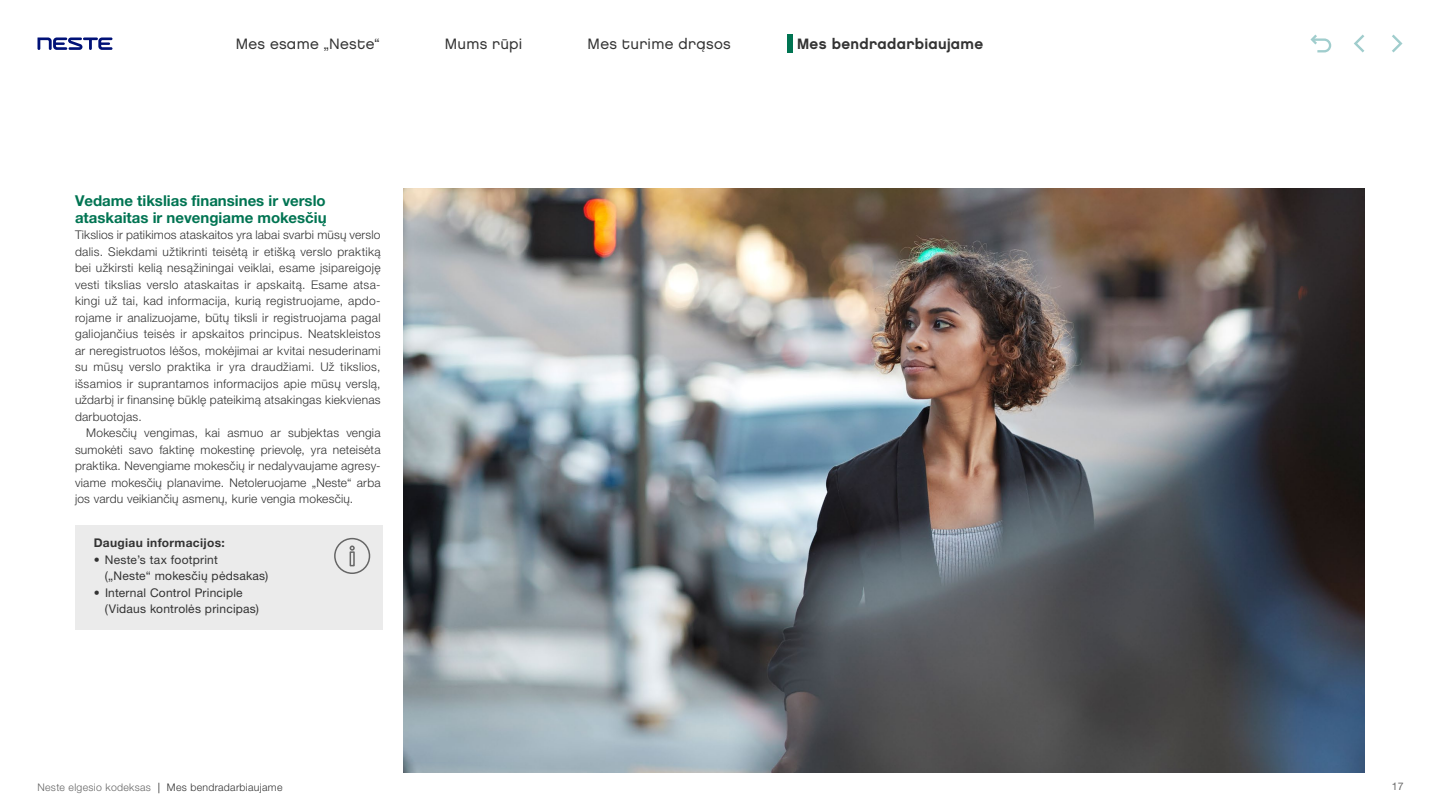
<style>
.page{position:relative;width:1440px;height:810px;background:#fff}
.page>*{position:absolute;margin:0;border:0;box-sizing:border-box;transform-origin:0 0}
.Otsikko_2{font:700 15px/16.5px "Helvetica Neue World 75";color:#007452}
.t1{font:15px "Chalet London Nineteen Eighty";letter-spacing:.02em;color:#333}
.t2{font:15px "Chalet New York Nineteen Eighty";letter-spacing:.02em;color:#333}
.LIET_Leipäteksti{font:12px/16.5px "Helvetica Neue World 45 Lt";letter-spacing:.02em;color:#333;text-align:justify}
.LIET_Leipäteksti_sis{font:12px/16.5px "Helvetica Neue World 45 Lt";letter-spacing:.015em;color:#333;text-align:justify}
.LIET_Leipäteksti-2{font:12px "Helvetica Neue World 55 Roman";letter-spacing:.02em;color:#333}
.LIET_Leipäteksti-3{font:700 12px "Helvetica Neue World 75";letter-spacing:.025em;color:#333}
.Kompakti_teksti{font:10.5px "Helvetica Neue World 45 Lt";letter-spacing:.03em;color:#666}
.t3{font:10.5px "Helvetica Neue LT Std";color:#666}
.s1{color:#000}
.s2{color:#333}
</style>
<div class="page">
<svg style="left:1310px;top:35px;width:21px;height:17px"></svg>
<svg style="left:38px;top:38px;width:74px;height:12px"></svg>
<svg style="left:1392px;top:35px;width:10px;height:17px"></svg>
<svg style="left:1354px;top:35px;width:10px;height:17px"></svg>
<div style="left:787px;top:35px;width:6px;height:18px;background:#007452"></div>
<img style="left:403px;top:189px;width:962px;height:583px">
<div style="left:75px;top:525px;width:308px;height:105px;background:#ebebeb"></div>
<svg style="left:334px;top:537px;width:37px;height:37px"></svg>
<p class="t1" style="left:236px;top:35px;width:145px">Mes esame „Neste“</p>
<p class="t1" style="left:445px;top:35px;width:79px">Mums rūpi</p>
<p class="t1" style="left:588px;top:35px;width:145px">Mes turime drąsos</p>
<p class="t2" style="left:797px;top:35px;width:188px">Mes bendradarbiaujame</p>
<p class="Otsikko_2" style="left:75px;top:193px;width:253px">Vedame tikslias finansines ir verslo ataskaitas ir nevengiame mokesčių</p>
<p class="LIET_Leipäteksti" style="left:75px;top:227px;width:307px">Tikslios ir patikimos ataskaitos yra labai svarbi mūsų verslo dalis. Siekdami užtikrinti teisėtą ir etišką verslo praktiką bei užkirsti kelią nesąžiningai veiklai, esame įsipareigoję vesti tikslias verslo ataskaitas ir apskaitą. Esame atsa&shy;kingi už tai, kad informacija, kurią registruojame, apdo&shy;rojame ir analizuojame, būtų tiksli ir registruojama pagal galiojančius teisės ir apskaitos principus. Neatskleistos ar neregistruotos lėšos, mokėjimai ar kvitai nesuderinami su mūsų verslo praktika ir yra draudžiami. Už tikslios, išsamios ir suprantamos informacijos apie mūsų verslą, uždarbį ir finansinę būklę pateikimą atsakingas kiekvienas darbuotojas.</p>
<p class="LIET_Leipäteksti_sis" style="left:75px;top:425px;width:307px;text-indent:11px">Mokesčių vengimas, kai asmuo ar subjektas vengia sumokėti savo faktinę mokestinę prievolę, yra neteisėta praktika. Nevengiame mokesčių ir nedalyvaujame agresy&shy;viame mokesčių planavime. Netoleruojame „Neste“ arba jos vardu veikiančių asmenų, kurie vengia mokesčių.</p>
<p class="LIET_Leipäteksti-3" style="left:94px;top:536px;width:132px">Daugiau informacijos:</p>
<p class="LIET_Leipäteksti-2" style="left:94px;top:552px;width:126px">• Neste’s tax footprint</p>
<p class="LIET_Leipäteksti-2" style="left:105px;top:569px;width:165px">(„Neste“ mokesčių pėdsakas)</p>
<p class="LIET_Leipäteksti-2" style="left:94px;top:585px;width:151px">• Internal Control Principle</p>
<p class="LIET_Leipäteksti-2" style="left:105px;top:602px;width:155px">(Vidaus kontrolės principas)</p>
<p class="Kompakti_teksti" style="left:38px;top:781px;width:246px">Neste elgesio kodeksas <span class="s1">|</span> <span class="s2">Mes bendradarbiaujame</span></p>
<p class="t3" style="left:1392px;top:781px;width:13px">17</p>
</div>
